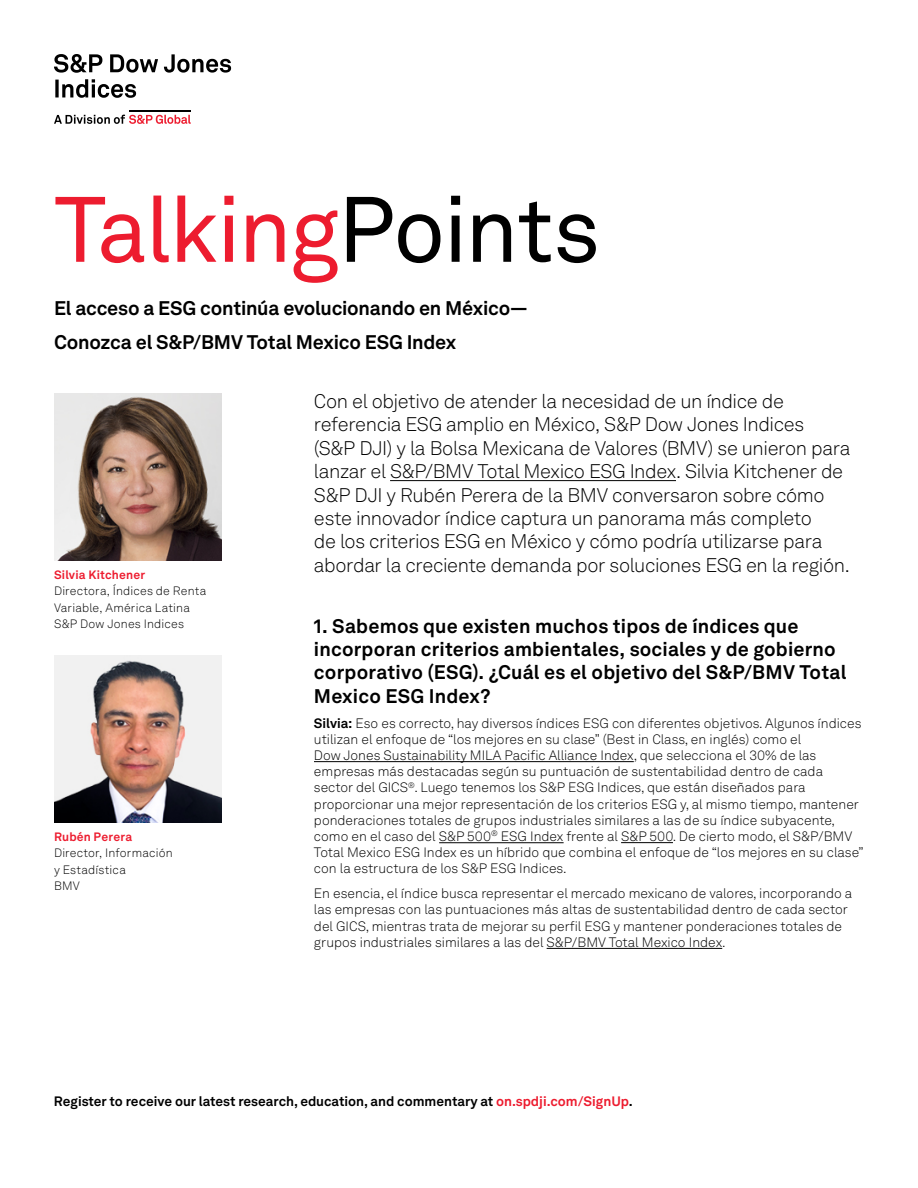
<style>
.page{position:relative;width:918px;height:1188px;background:#fff}
.page>*{position:absolute;margin:0;border:0;box-sizing:border-box;transform-origin:0 0}
.t1{font:91.5px "Akkurat LL";letter-spacing:-.025em;color:#ed1c2f}
.t2{font:300 19.5px/23.4px "Akkurat LL";letter-spacing:-.02em;color:#000}
.t3{font:700 19.5px/23.4px "Akkurat LL";letter-spacing:.005em;color:#000}
.t4{font:700 19.5px/34.2px "Akkurat LL";letter-spacing:-.015em;color:#000}
.t5{font:300 13.5px/16.2px "Akkurat LL";color:#000}
.t6{font:700 13.5px "Akkurat LL";color:#000}
.t7{font:300 12px/16.5px "Akkurat LL";letter-spacing:.015em;color:#000}
.t8{font:700 12px "Akkurat LL";letter-spacing:.015em;color:#ed1c2f}
.s1{color:#000}
.s2{font-weight:700}
.s3{color:#ed1c2f}
</style>
<div class="page">
<hr style="left:390px;top:480px;width:286px;height:1px;background:#000">
<hr style="left:314px;top:761px;width:320px;height:1px;background:#000">
<hr style="left:621px;top:842px;width:52px;height:1px;background:#000">
<hr style="left:547px;top:948px;width:175px;height:1px;background:#000">
<img style="left:54px;top:393px;width:168px;height:168px">
<img style="left:54px;top:655px;width:168px;height:168px">
<hr style="left:129px;top:111px;width:62px;height:1px;background:#000">
<svg style="left:54px;top:114px;width:137px;height:10px"></svg>
<svg style="left:54px;top:54px;width:177px;height:44px"></svg>
<hr style="left:439px;top:842px;width:125px;height:1px;background:#000">
<h1 class="t1" style="left:54px;top:162px;width:548px">Talking<span class="s1">Points</span></h1>
<h2 class="t4" style="left:54px;top:290px;width:475px">El acceso a ESG continúa evolucionando en México—<br>Conozca el S&amp;P/BMV Total Mexico ESG Index</h2>
<p class="t8" style="left:54px;top:565px;width:93px">Silvia Kitchener</p>
<p class="t7" style="left:54px;top:582px;width:154px">Directora, Índices de Renta<br>Variable, América Latina<br>S&amp;P Dow Jones Indices</p>
<p class="t8" style="left:54px;top:827px;width:80px">Rubén Perera</p>
<p class="t7" style="left:54px;top:844px;width:120px">Director, Información y Estadística<br>BMV</p>
<p class="t2" style="left:314px;top:389px;width:538px">Con el objetivo de atender la necesidad de un índice de referencia ESG amplio en México, S&amp;P Dow Jones Indices (S&amp;P DJI) y la Bolsa Mexicana de Valores (BMV) se unieron para lanzar el S&amp;P/BMV Total Mexico ESG Index. Silvia Kitchener de S&amp;P DJI y Rubén Perera de la BMV conversaron sobre cómo este innovador índice captura un panorama más completo<br>de los criterios ESG en México y cómo podría utilizarse para abordar la creciente demanda por soluciones ESG en la región.</p>
<h2 class="t3" style="left:314px;top:613px;width:534px">1. Sabemos que existen muchos tipos de índices que incorporan criterios ambientales, sociales y de gobierno corporativo (ESG). ¿Cuál es el objetivo del S&amp;P/BMV Total Mexico ESG Index?</h2>
<p class="t5" style="left:314px;top:714px;width:551px"><span class="s2">Silvia:</span> Eso es correcto, hay diversos índices ESG con diferentes objetivos. Algunos índices utilizan el enfoque de “los mejores en su clase” (Best in Class, en inglés) como el<br>Dow Jones Sustainability MILA Pacific Alliance Index, que selecciona el 30% de las empresas más destacadas según su puntuación de sustentabilidad dentro de cada sector del GICS<sup>®</sup>. Luego tenemos los S&amp;P ESG Indices, que están diseñados para proporcionar una mejor representación de los criterios ESG y, al mismo tiempo, mantener ponderaciones totales de grupos industriales similares a las de su índice subyacente, como en el caso del S&amp;P 500<sup>®</sup> ESG Index frente al S&amp;P 500. De cierto modo, el S&amp;P/BMV Total Mexico ESG Index es un híbrido que combina el enfoque de “los mejores en su clase” con la estructura de los S&amp;P ESG Indices.</p>
<p class="t5" style="left:314px;top:885px;width:540px">En esencia, el índice busca representar el mercado mexicano de valores, incorporando a las empresas con las puntuaciones más altas de sustentabilidad dentro de cada sector del GICS, mientras trata de mejorar su perfil ESG y mantener ponderaciones totales de grupos industriales similares a las del S&amp;P/BMV Total Mexico Index.</p>
<p class="t6" style="left:54px;top:1091px;width:580px">Register to receive our latest research, education, and commentary at <span class="s3">on.spdji.com/SignUp</span>.</p>
</div>
